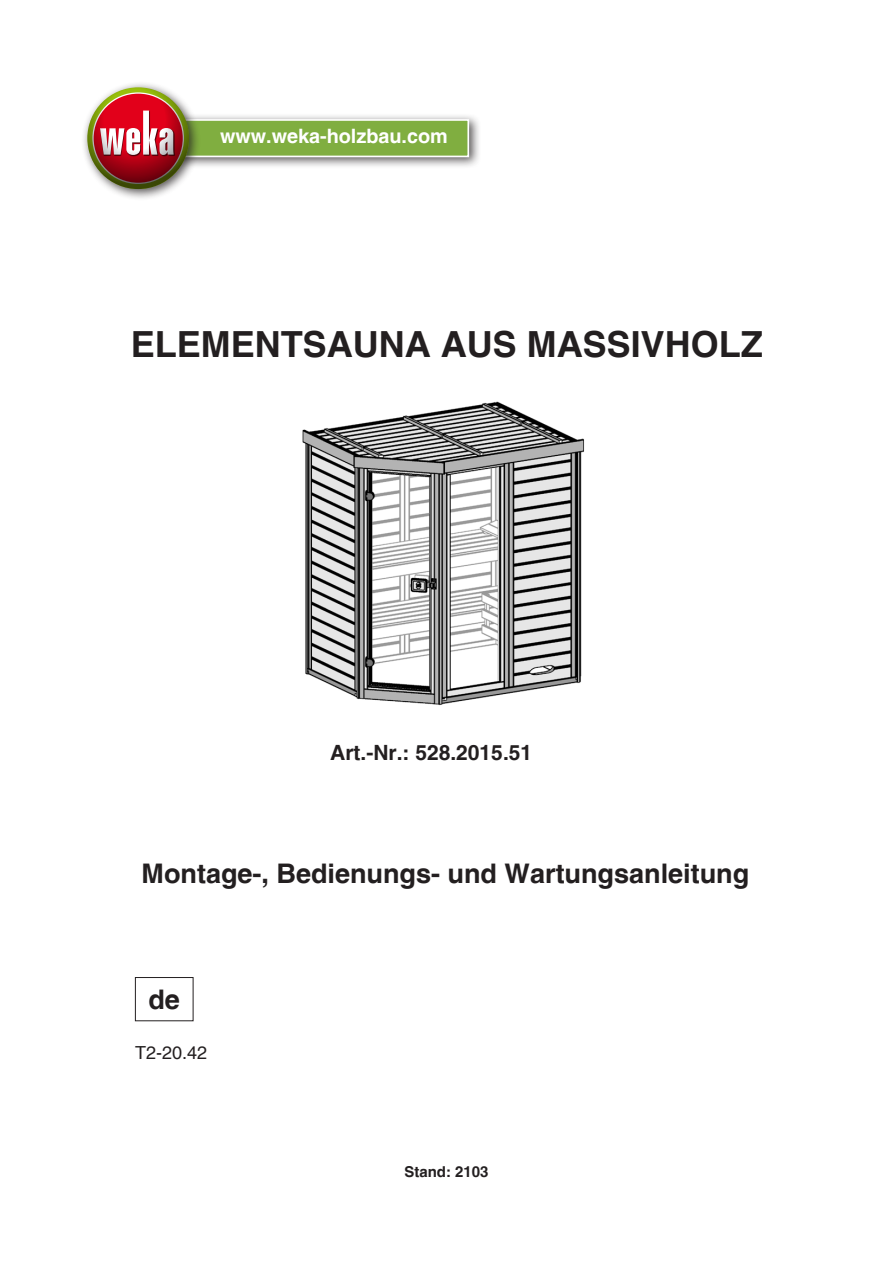
<style>
.page{position:relative;width:893px;height:1263px;background:#fff}
.page>*{position:absolute;margin:0;border:0;box-sizing:border-box;transform-origin:0 0}
.t1{font:700 36px "Helvetica";color:#231f20}
.t2{font:700 27px "Helvetica";color:#231f20}
.t3{font:700 21px "Helvetica";color:#231f20}
.t4{font:700 19.8px "Helvetica";color:#fff}
.t5{font:18px "Helvetica";color:#231f20}
.t6{font:700 15px "Helvetica";color:#231f20}
</style>
<div class="page">
<div style="left:168px;top:113px;width:313px;height:56px;background:#231f20;opacity:.75"></div>
<div style="left:175px;top:120px;width:293px;height:36px;background:#80ae40"></div>
<div style="left:174px;top:119px;width:295px;height:38px;border:2px solid #fff"></div>
<div style="left:81px;top:81px;width:120px;height:120px;background:#231f20;opacity:.75"></div>
<img style="left:88px;top:98px;width:99px;height:71px">
<img style="left:87px;top:87px;width:102px;height:102px;border-radius:51px">
<div style="left:135px;top:977px;width:58px;height:44px;border:1px solid #231f20"></div>
<img style="left:302px;top:401px;width:282px;height:305px">
<p class="t4" style="left:220px;top:124px;width:229px">www.weka-holzbau.com</p>
<p class="t1" style="left:131px;top:322px;width:634px">ELEMENTSAUNA AUS MASSIVHOLZ</p>
<p class="t3" style="left:330px;top:740px;width:203px">Art.-Nr.: 528.2015.51</p>
<p class="t2" style="left:142px;top:857px;width:609px">Montage-, Bedienungs- und Wartungsanleitung</p>
<p class="t2" style="left:148px;top:983px;width:33px">de</p>
<p class="t5" style="left:135px;top:1042px;width:74px">T2-20.42</p>
<p class="t6" style="left:404px;top:1162px;width:86px">Stand: 2103</p>
</div>
